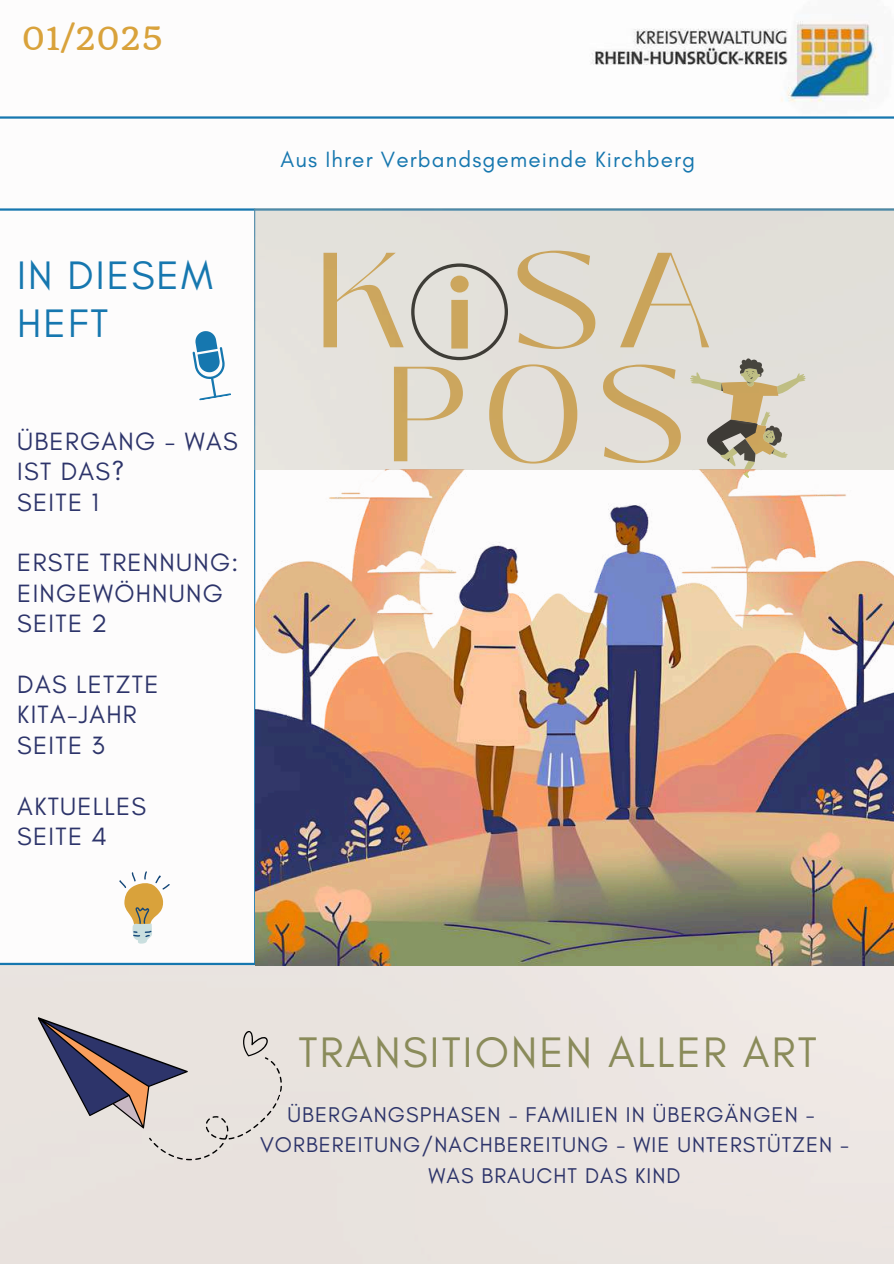
<style>
.page{position:relative;width:894px;height:1264px;background:#fff}
.page>*{position:absolute;margin:0;border:0;box-sizing:border-box;transform-origin:0 0}
.t1{font:134.7px/113.9px "Black Mango";color:#d9a23b;text-align:center}
.t2{font:43.5px "Glacial Indifference";letter-spacing:.05em;color:#8a8b5a}
.t3{font:40.5px/48.3px "Glacial Indifference";letter-spacing:.05em;color:#1677af}
.t4{font:31.35px "Quando";color:#d9a23b}
.t5{font:25.5px/30.3px "Glacial Indifference";letter-spacing:.05em;color:#2d346a}
.t6{font:22.5px "Glacial Indifference";letter-spacing:.05em;color:#1677af}
.t7{font:21.75px/30.3px "Glacial Indifference";letter-spacing:.05em;color:#2d346a;text-align:center}
</style>
<div class="page">
<div style="left:0;top:965px;width:893px;height:298px;background:#eae4e0"></div>
<img style="left:591px;top:21px;width:287px;height:82px">
<hr style="left:0;top:116px;width:893px;height:3px;background:#1677af">
<hr style="left:0;top:208px;width:893px;height:3px;background:#1677af">
<hr style="left:254px;top:209px;width:1px;height:754px;background:#1677af">
<svg style="left:119px;top:871px;width:51px;height:72px"></svg>
<svg style="left:192px;top:331px;width:39px;height:70px"></svg>
<img style="left:256px;top:470px;width:637px;height:495px">
<div style="left:254px;top:209px;width:639px;height:261px;background:#e3dfda"></div>
<svg style="left:9px;top:961px;width:288px;height:222px;fill:#e9e3de"></svg>
<h3 class="t4" style="left:22px;top:19px;width:143px">01/2025</h3>
<h3 class="t3" style="left:17px;top:250px;width:197px">IN DIESEM<br>HEFT</h3>
<p class="t5" style="left:17px;top:426px;width:222px">ÜBERGANG - WAS<br>IST DAS?<br>SEITE 1</p>
<p class="t5" style="left:17px;top:547px;width:222px">ERSTE TRENNUNG:<br>EINGEWÖHNUNG<br>SEITE 2</p>
<p class="t5" style="left:17px;top:669px;width:143px">DAS LETZTE<br>KITA-JAHR<br>SEITE 3</p>
<p class="t5" style="left:17px;top:790px;width:130px">AKTUELLES<br>SEITE 4</p>
<p class="t6" style="left:280px;top:146px;width:416px">Aus Ihrer Verbandsgemeinde Kirchberg</p>
<h1 class="t1" style="left:314px;top:244px;width:400px">K SA<br>POS</h1>
<h2 class="t2" style="left:298px;top:1025px;width:520px">TRANSITIONEN ALLER ART</h2>
<p class="t7" style="left:260px;top:1099px;width:590px">ÜBERGANGSPHASEN - FAMILIEN IN ÜBERGÄNGEN -<br>VORBEREITUNG/NACHBEREITUNG - WIE UNTERSTÜTZEN -<br>WAS BRAUCHT DAS KIND</p>
</div>
